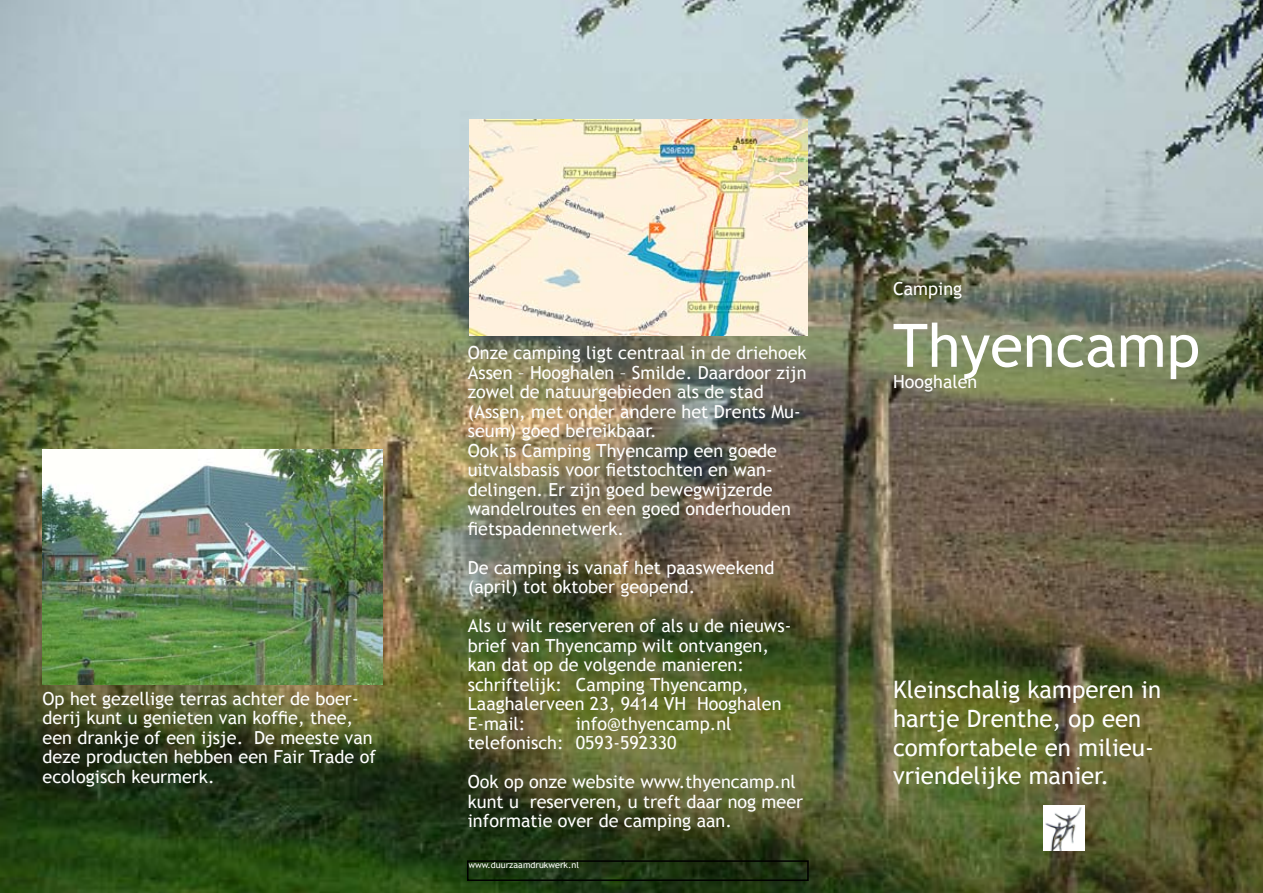
<style>
.page{position:relative;width:1263px;height:893px;background:#fff}
.page>*{position:absolute;margin:0;border:0;box-sizing:border-box;transform-origin:0 0}
.t1{font:60px "Trebuchet MS";color:#fff}
.t2{font:24px/28.8px "Trebuchet MS";color:#fff}
.t3{font:18px/19.5px "Trebuchet MS";color:#fff}
.t4{font:9px "Trebuchet MS";color:#fff}
</style>
<div class="page">
<img style="left:0;top:0;width:1263px;height:893px">
<img style="left:469px;top:119px;width:339px;height:217px">
<img style="left:43px;top:449px;width:340px;height:236px">
<div style="left:467px;top:860px;width:342px;height:21px;border:2px solid #000"></div>
<img style="left:1044px;top:805px;width:40px;height:45px">
<p class="t3" style="left:43px;top:689px;width:335px">Op het gezellige terras achter de boer&shy;derij kunt u genieten van koffie, thee, een drankje of een ijsje. De meeste van deze producten hebben een Fair Trade of ecologisch keurmerk.</p>
<p class="t3" style="left:468px;top:343px;width:340px">Onze camping ligt centraal in de driehoek Assen – Hooghalen – Smilde. Daardoor zijn zowel de natuurgebieden als de stad (Assen, met onder andere het Drents Mu&shy;seum) goed bereikbaar.<br>Ook is Camping Thyencamp een goede uitvalsbasis voor fietstochten en wan&shy;delingen. Er zijn goed bewegwijzerde wandelroutes en een goed onderhouden fietspadennetwerk.</p>
<p class="t3" style="left:468px;top:558px;width:308px">De camping is vanaf het paasweekend (april) tot oktober geopend.</p>
<p class="t3" style="left:468px;top:616px;width:325px">Als u wilt reserveren of als u de nieuws&shy;brief van Thyencamp wilt ontvangen, kan dat op de volgende manieren: schriftelijk: Camping Thyencamp,<br>Laaghalerveen 23, 9414 VH Hooghalen<br>E-mail:</p>
<p class="t3" style="left:468px;top:714px;width:265px;text-indent:108px">info@thyencamp.nl telefonisch: 0593-592330</p>
<p class="t3" style="left:468px;top:772px;width:337px">Ook op onze website www.thyencamp.nl kunt u reserveren, u treft daar nog meer informatie over de camping aan.</p>
<p class="t4" style="left:468px;top:860px;width:112px">www.duurzaamdrukwerk.nl</p>
<p class="t3" style="left:893px;top:279px;width:71px">Camping</p>
<h1 class="t1" style="left:893px;top:310px;width:309px">Thyencamp</h1>
<p class="t3" style="left:893px;top:373px;width:86px">Hooghalen</p>
<h2 class="t2" style="left:893px;top:675px;width:270px">Kleinschalig kamperen in hartje Drenthe, op een comfortabele en milieu&shy;vriendelijke manier.</h2>
</div>
